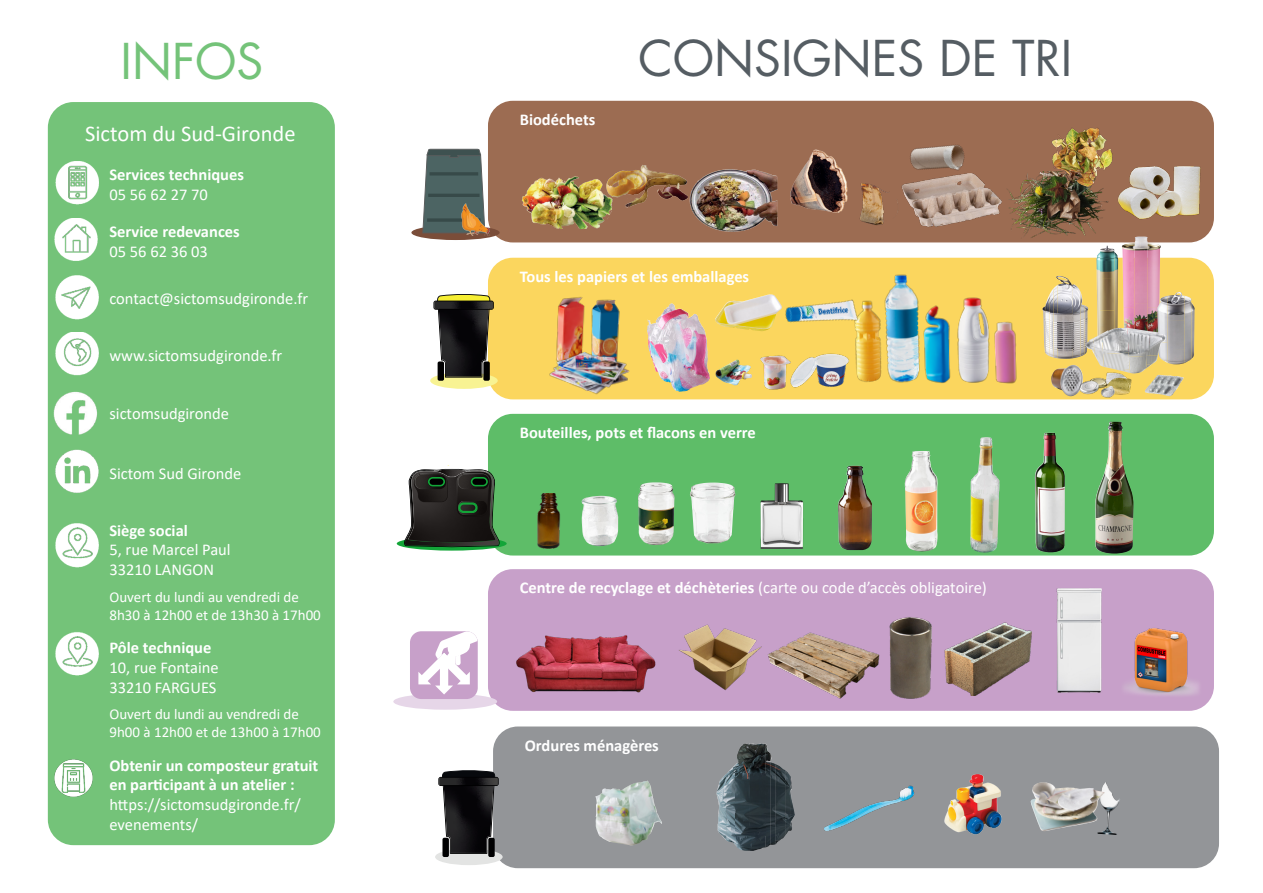
<style>
.page{position:relative;width:1263px;height:893px;background:#fff}
.page>*{position:absolute;margin:0;border:0;box-sizing:border-box;transform-origin:0 0}
.t1{font:48px "Futura Std";color:#555d63}
.t2{font:48px "Futura Std";color:#74c379}
.t3{font:22.5px "Calibri";color:#fff}
.t4{font:16.5px/19.8px "Calibri";color:#fff}
.t5{font:700 16.5px/19.8px "Calibri";color:#fff}
.t6{font:15px/18px "Calibri";color:#fff}
.s1{font-weight:700}
</style>
<div class="page">
<div style="left:488px;top:258px;width:726px;height:141px;background:#fbd65e;border-radius:25px"></div>
<div style="left:488px;top:101px;width:726px;height:141px;background:#9c6c52;border-radius:25px"></div>
<div style="left:488px;top:414px;width:726px;height:141px;background:#5ebd68;border-radius:25px"></div>
<div style="left:488px;top:569px;width:726px;height:142px;background:#c7a0c9;border-radius:25px"></div>
<svg style="left:397px;top:537px;width:110px;height:14px"></svg>
<svg style="left:404px;top:465px;width:96px;height:82px"></svg>
<div style="left:393px;top:693px;width:104px;height:17px;background:#e6d6e8;border-radius:50%"></div>
<div style="left:410px;top:631px;width:68px;height:68px;background:#c7a0c9;border-radius:11px"></div>
<svg style="left:418px;top:631px;width:59px;height:63px"></svg>
<div style="left:411px;top:225px;width:89px;height:15px;background:#7a4d39;border-radius:50%"></div>
<svg style="left:423px;top:149px;width:61px;height:84px;background:#546968"></svg>
<img style="left:449px;top:201px;width:44px;height:38px">
<img style="left:582px;top:496px;width:36px;height:51px">
<img style="left:904px;top:451px;width:34px;height:101px">
<img style="left:1124px;top:628px;width:75px;height:68px">
<img style="left:516px;top:635px;width:140px;height:57px">
<img style="left:695px;top:169px;width:83px;height:63px">
<img style="left:522px;top:176px;width:86px;height:53px">
<img style="left:601px;top:165px;width:94px;height:52px">
<img style="left:790px;top:149px;width:58px;height:64px">
<img style="left:859px;top:183px;width:27px;height:43px">
<img style="left:1118px;top:166px;width:83px;height:53px">
<img style="left:910px;top:144px;width:55px;height:18px">
<img style="left:897px;top:162px;width:105px;height:65px">
<img style="left:760px;top:483px;width:44px;height:65px">
<img style="left:537px;top:493px;width:23px;height:55px">
<img style="left:838px;top:466px;width:34px;height:84px">
<img style="left:690px;top:483px;width:46px;height:61px">
<img style="left:638px;top:482px;width:37px;height:63px">
<img style="left:1095px;top:422px;width:38px;height:132px">
<img style="left:1035px;top:433px;width:30px;height:119px">
<img style="left:970px;top:438px;width:30px;height:115px">
<img style="left:607px;top:299px;width:13px;height:43px">
<img style="left:556px;top:296px;width:51px;height:46px">
<img style="left:546px;top:342px;width:87px;height:58px">
<img style="left:957px;top:297px;width:33px;height:86px">
<img style="left:856px;top:300px;width:26px;height:82px">
<img style="left:884px;top:274px;width:35px;height:109px">
<img style="left:916px;top:301px;width:35px;height:82px">
<img style="left:994px;top:321px;width:23px;height:63px">
<img style="left:1134px;top:237px;width:14px;height:91px">
<img style="left:1122px;top:243px;width:12px;height:110px">
<img style="left:1147px;top:242px;width:14px;height:66px">
<img style="left:1147px;top:308px;width:10px;height:23px">
<img style="left:1100px;top:246px;width:14px;height:97px">
<img style="left:1096px;top:252px;width:4px;height:81px">
<img style="left:1114px;top:252px;width:4px;height:90px">
<svg style="left:1056px;top:276px;width:12px;height:4px"></svg>
<img style="left:1057px;top:280px;width:16px;height:79px">
<img style="left:1053px;top:285px;width:4px;height:73px">
<img style="left:1073px;top:284px;width:7px;height:54px">
<img style="left:1050px;top:289px;width:3px;height:68px">
<img style="left:1046px;top:294px;width:4px;height:62px">
<img style="left:1080px;top:292px;width:4px;height:46px">
<img style="left:1042px;top:304px;width:4px;height:50px">
<img style="left:1084px;top:305px;width:4px;height:33px">
<img style="left:1167px;top:292px;width:18px;height:72px">
<img style="left:1157px;top:296px;width:11px;height:65px">
<img style="left:1184px;top:296px;width:7px;height:67px">
<img style="left:1191px;top:299px;width:3px;height:60px">
<img style="left:1127px;top:328px;width:23px;height:28px">
<img style="left:1094px;top:333px;width:10px;height:30px">
<img style="left:1149px;top:331px;width:13px;height:25px">
<svg style="left:1162px;top:334px;width:4px;height:8px"></svg>
<svg style="left:1073px;top:338px;width:21px;height:20px"></svg>
<img style="left:1103px;top:353px;width:27px;height:10px">
<img style="left:1129px;top:356px;width:18px;height:16px">
<svg style="left:1146px;top:355px;width:12px;height:13px"></svg>
<img style="left:774px;top:295px;width:93px;height:59px">
<img style="left:1144px;top:375px;width:40px;height:21px">
<img style="left:1051px;top:365px;width:22px;height:32px">
<img style="left:1073px;top:363px;width:69px;height:37px">
<img style="left:788px;top:346px;width:68px;height:54px">
<img style="left:715px;top:359px;width:37px;height:27px">
<img style="left:657px;top:303px;width:14px;height:16px">
<svg style="left:760px;top:294px;width:11px;height:3px"></svg>
<img style="left:760px;top:356px;width:36px;height:35px">
<img style="left:1007px;top:172px;width:102px;height:66px">
<img style="left:1045px;top:128px;width:68px;height:65px">
<div style="left:48px;top:102px;width:287px;height:743px;background:#74c379;border-radius:26px"></div>
<img style="left:55px;top:161px;width:44px;height:44px">
<img style="left:54px;top:218px;width:44px;height:43px">
<img style="left:55px;top:275px;width:44px;height:45px">
<img style="left:55px;top:332px;width:44px;height:44px">
<img style="left:54px;top:391px;width:43px;height:44px">
<img style="left:55px;top:449px;width:44px;height:44px">
<img style="left:55px;top:523px;width:44px;height:45px">
<img style="left:55px;top:632px;width:44px;height:44px">
<img style="left:54px;top:759px;width:39px;height:38px">
<div style="left:493px;top:726px;width:726px;height:142px;background:#939598;border-radius:25px"></div>
<div style="left:435px;top:849px;width:68px;height:16px;background:#e3e4e3;border-radius:50%"></div>
<div style="left:442px;top:838px;width:7px;height:19px;background:#000001;border-radius:2px"></div>
<div style="left:488px;top:838px;width:7px;height:19px;background:#000001;border-radius:2px"></div>
<svg style="left:438px;top:770px;width:61px;height:84px"></svg>
<img style="left:737px;top:743px;width:27px;height:19px">
<img style="left:765px;top:743px;width:5px;height:104px">
<img style="left:770px;top:754px;width:5px;height:91px">
<img style="left:726px;top:764px;width:10px;height:82px">
<img style="left:775px;top:764px;width:10px;height:77px">
<img style="left:785px;top:770px;width:5px;height:66px">
<img style="left:716px;top:774px;width:10px;height:62px">
<img style="left:736px;top:774px;width:29px;height:77px">
<img style="left:790px;top:776px;width:5px;height:55px">
<svg style="left:722px;top:835px;width:4px;height:5px"></svg>
<img style="left:595px;top:781px;width:67px;height:65px">
<img style="left:1097px;top:782px;width:23px;height:53px">
<img style="left:1030px;top:782px;width:75px;height:49px">
<img style="left:824px;top:785px;width:91px;height:46px">
<img style="left:944px;top:774px;width:58px;height:61px">
<img style="left:1056px;top:588px;width:46px;height:105px">
<img style="left:679px;top:624px;width:81px;height:67px">
<img style="left:944px;top:622px;width:88px;height:74px">
<img style="left:760px;top:632px;width:120px;height:67px">
<img style="left:889px;top:617px;width:43px;height:82px">
<div style="left:430px;top:372px;width:68px;height:17px;background:#f8f393;border-radius:50%"></div>
<div style="left:438px;top:361px;width:6px;height:20px;background:#000001;border-radius:2px"></div>
<div style="left:483px;top:361px;width:7px;height:20px;background:#000001;border-radius:2px"></div>
<svg style="left:433px;top:294px;width:61px;height:84px"></svg>
<p class="t2" style="left:121px;top:31px;width:144px">INFOS</p>
<p class="t3" style="left:85px;top:118px;width:212px">Sictom du Sud-Gironde</p>
<p class="t5" style="left:109px;top:164px;width:136px">Services techniques</p>
<p class="t4" style="left:109px;top:184px;width:100px">05 56 62 27 70</p>
<p class="t5" style="left:109px;top:222px;width:132px">Service redevances</p>
<p class="t4" style="left:109px;top:241px;width:100px">05 56 62 36 03</p>
<p class="t4" style="left:109px;top:288px;width:200px">contact@sictomsudgironde.fr</p>
<p class="t4" style="left:109px;top:345px;width:174px">www.sictomsudgironde.fr</p>
<p class="t4" style="left:109px;top:404px;width:121px">sictomsudgironde</p>
<p class="t4" style="left:109px;top:463px;width:133px">Sictom Sud Gironde</p>
<p class="t5" style="left:109px;top:520px;width:80px">Siège social</p>
<p class="t4" style="left:109px;top:540px;width:123px">5, rue Marcel Paul</p>
<p class="t4" style="left:109px;top:559px;width:106px">33210 LANGON</p>
<p class="t6" style="left:109px;top:587px;width:213px">Ouvert du lundi au vendredi de<br>8h30 à 12h00 et de 13h30 à 17h00</p>
<p class="t5" style="left:109px;top:637px;width:103px">Pôle technique</p>
<p class="t4" style="left:109px;top:657px;width:111px">10, rue Fontaine</p>
<p class="t4" style="left:109px;top:677px;width:109px">33210 FARGUES</p>
<p class="t6" style="left:109px;top:705px;width:213px">Ouvert du lundi au vendredi de<br>9h00 à 12h00 et de 13h00 à 17h00</p>
<p class="t5" style="left:109px;top:755px;width:210px">Obtenir un composteur gratuit en participant à un atelier :</p>
<p class="t4" style="left:109px;top:794px;width:193px">https://sictomsudgironde.fr/ evenements/</p>
<p class="t5" style="left:520px;top:109px;width:77px">Biodéchets</p>
<p class="t1" style="left:638px;top:27px;width:435px">CONSIGNES DE TRI</p>
<p class="t5" style="left:520px;top:266px;width:231px">Tous les papiers et les emballages</p>
<p class="t5" style="left:520px;top:423px;width:238px">Bouteilles, pots et flacons en verre</p>
<p class="t4" style="left:520px;top:578px;width:469px"><span class="s1">Centre de recyclage et déchèteries</span> (carte ou code d’accès obligatoire)</p>
<p class="t5" style="left:525px;top:735px;width:136px">Ordures ménagères</p>
</div>
